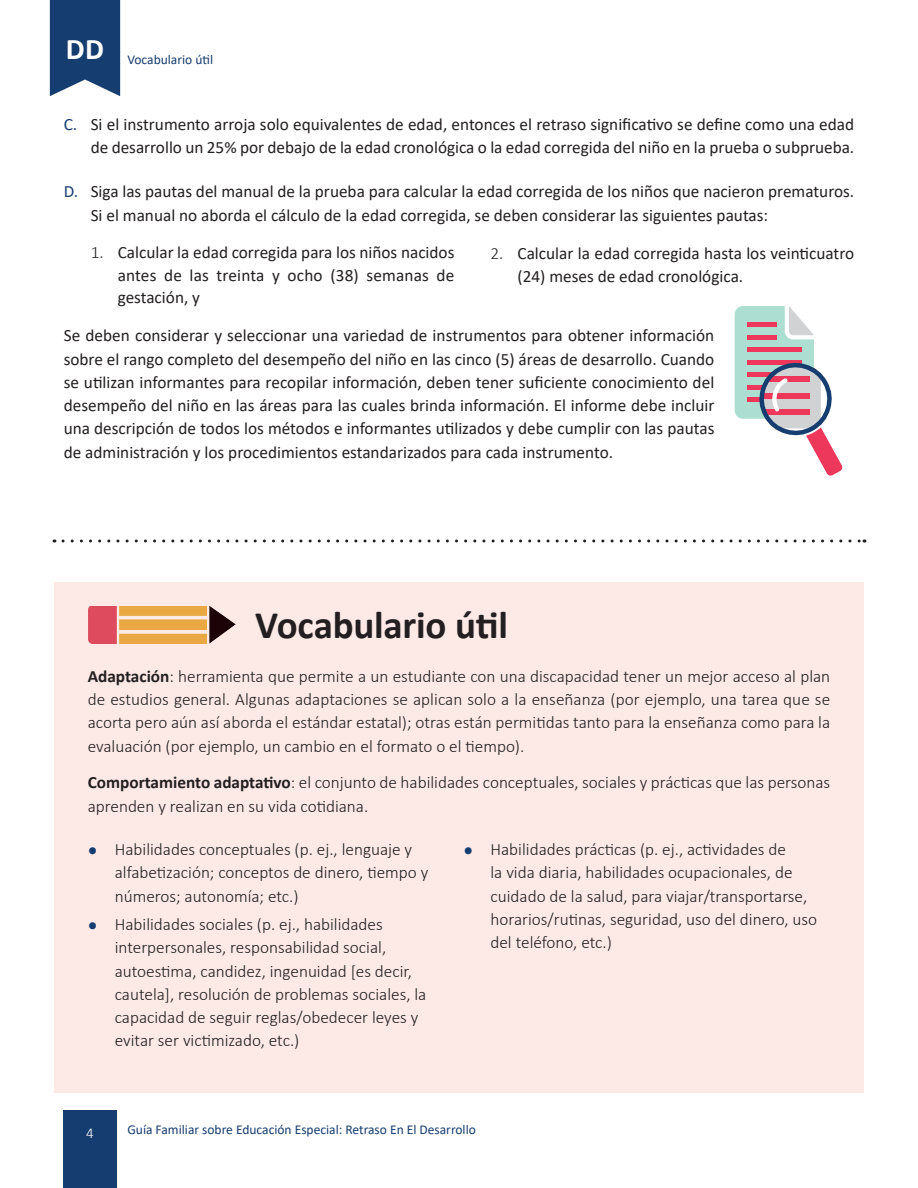
<style>
.page{position:relative;width:918px;height:1188px;background:#fff}
.page>*{position:absolute;margin:0;border:0;box-sizing:border-box;transform-origin:0 0}
.t1{font:700 39px "Calibri";letter-spacing:-.005em;color:#231f20}
.t2{font:700 30px "Calibri";color:#fff}
.main_span_cols{font:17.25px/23.2px "Calibri";color:#231f20}
.vocab_term{font:300 17.25px/23.2px "Calibri";color:#231f20}
.t3{font:300 15px "Calibri";color:#fff}
.t4{font:13.5px "Calibri";color:#163d6f}
.s1{color:#163d6f}
.s2{font-weight:300}
.s3{font-weight:700}
.s4{font-weight:700;font-size:19.5px;color:#163d6f}
</style>
<div class="page">
<div style="left:54px;top:582px;width:810px;height:510px;background:#fdeae7"></div>
<svg style="left:735px;top:306px;width:107px;height:170px"></svg>
<svg style="left:63px;top:540px;width:802px;height:3px"></svg>
<img style="left:89px;top:606px;width:146px;height:37px">
<svg style="left:50px;top:0;width:70px;height:96px;background:#294d7b"></svg>
<div style="left:63px;top:1111px;width:54px;height:77px;background:#163d6f"></div>
<h2 class="t2" style="left:66px;top:28px;width:40px">DD</h2>
<p class="t4" style="left:127px;top:50px;width:87px">Vocabulario útil</p>
<p class="main_span_cols" style="left:64px;top:112px;width:792px;text-align:right"><span class="s1">C.</span> Si el instrumento arroja solo equivalentes de edad, entonces el retraso significativo se define como una edad de desarrollo un 25% por debajo de la edad cronológica o la edad corregida del niño en la prueba o subprueba.</p>
<p class="main_span_cols" style="left:91px;top:180px;width:765px;text-indent:-27px"><span class="s1">D.</span> Siga las pautas del manual de la prueba para calcular la edad corregida de los niños que nacieron prematuros.<br>Si el manual no aborda el cálculo de la edad corregida, se deben considerar las siguientes pautas:</p>
<p class="main_span_cols" style="left:118px;top:241px;width:338px;line-height:22.5px;text-align:justify;text-indent:-27px"><span class="s2">1.</span> Calcular la edad corregida para los niños nacidos antes de las treinta y ocho (38) semanas de gestación, y</p>
<p class="main_span_cols" style="left:518px;top:241px;width:338px;text-indent:-27px"><span class="s2">2.</span> Calcular la edad corregida hasta los veinticuatro (24) meses de edad cronológica.</p>
<p class="main_span_cols" style="left:64px;top:324px;width:652px;text-align:justify">Se deben considerar y seleccionar una variedad de instrumentos para obtener información sobre el rango completo del desempeño del niño en las cinco (5) áreas de desarrollo. Cuando se utilizan informantes para recopilar información, deben tener suficiente conocimiento del desempeño del niño en las áreas para las cuales brinda información. El informe debe incluir una descripción de todos los métodos e informantes utilizados y debe cumplir con las pautas de administración y los procedimientos estandarizados para cada instrumento.</p>
<p class="t1" style="left:255px;top:598px;width:254px">Vocabulario útil</p>
<p class="vocab_term" style="left:88px;top:664px;width:744px;text-align:justify"><span class="s3">Adaptación</span>: herramienta que permite a un estudiante con una discapacidad tener un mejor acceso al plan de estudios general. Algunas adaptaciones se aplican solo a la enseñanza (por ejemplo, una tarea que se acorta pero aún así aborda el estándar estatal); otras están permitidas tanto para la enseñanza como para la evaluación (por ejemplo, un cambio en el formato o el tiempo).</p>
<p class="vocab_term" style="left:88px;top:771px;width:744px"><span class="s3">Comportamiento adaptativo</span>: el conjunto de habilidades conceptuales, sociales y prácticas que las personas aprenden y realizan en su vida cotidiana.</p>
<p class="vocab_term" style="left:115px;top:837px;width:315px;text-indent:-27px"><span class="s4">•</span> Habilidades conceptuales (p. ej., lenguaje y alfabetización; conceptos de dinero, tiempo y números; autonomía; etc.)</p>
<p class="vocab_term" style="left:115px;top:913px;width:313px;text-indent:-27px"><span class="s4">•</span> Habilidades sociales (p. ej., habilidades interpersonales, responsabilidad social, autoestima, candidez, ingenuidad [es decir, cautela], resolución de problemas sociales, la capacidad de seguir reglas/obedecer leyes y evitar ser victimizado, etc.)</p>
<p class="vocab_term" style="left:490px;top:837px;width:328px;text-indent:-27px"><span class="s4">•</span> Habilidades prácticas (p. ej., actividades de<br>la vida diaria, habilidades ocupacionales, de cuidado de la salud, para viajar/transportarse, horarios/rutinas, seguridad, uso del dinero, uso del teléfono, etc.)</p>
<p class="t3" style="left:86px;top:1124px;width:9px">4</p>
<p class="t4" style="left:127px;top:1121px;width:350px">Guía Familiar sobre Educación Especial: Retraso En El Desarrollo</p>
</div>
